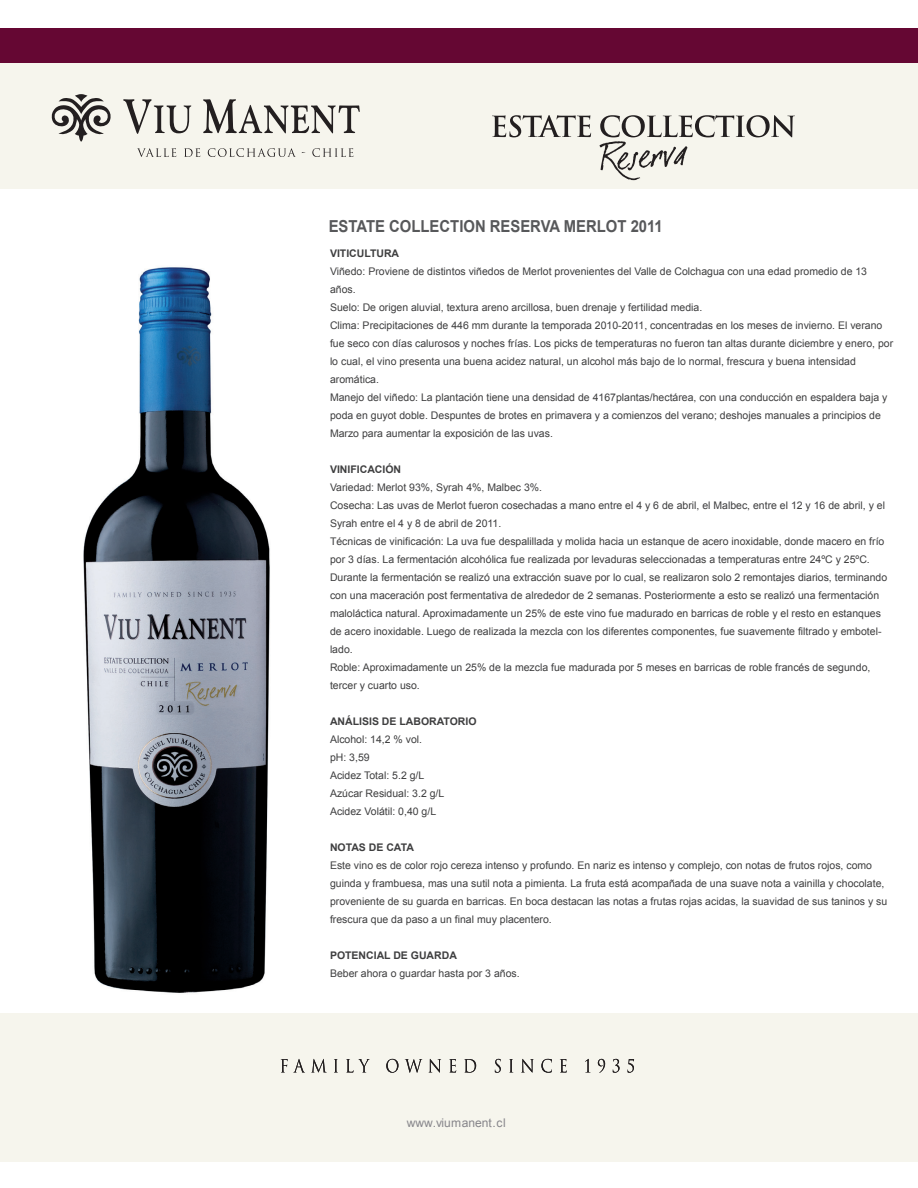
<style>
.page{position:relative;width:918px;height:1188px;background:#fff}
.page>*{position:absolute;margin:0;border:0;box-sizing:border-box;transform-origin:0 0}
.t1{font:700 16.5px "Arial";color:#57585a;scale:.9 1}
.t2{font:12px "Arial";color:#87868b}
.t3{font:10.5px/18px "Arial";color:#3e3e3f}
.t4{font:700 10.5px "Arial";color:#3e3e3f}
</style>
<div class="page">
<img style="left:83px;top:267px;width:187px;height:726px">
<div style="left:0;top:28px;width:918px;height:36px;background:#650733"></div>
<div style="left:0;top:64px;width:918px;height:125px;background:#f6f5ed"></div>
<div style="left:0;top:1013px;width:918px;height:148px;background:#f6f5ed"></div>
<svg style="left:51px;top:94px;width:60px;height:48px"></svg>
<svg style="left:123px;top:99px;width:68px;height:35px"></svg>
<svg style="left:203px;top:99px;width:157px;height:34px"></svg>
<svg style="left:137px;top:148px;width:39px;height:9px"></svg>
<svg style="left:184px;top:148px;width:16px;height:9px"></svg>
<svg style="left:208px;top:148px;width:88px;height:9px"></svg>
<svg style="left:312px;top:148px;width:41px;height:9px"></svg>
<svg style="left:281px;top:1059px;width:23px;height:13px"></svg>
<svg style="left:312px;top:1059px;width:14px;height:13px"></svg>
<svg style="left:334px;top:1059px;width:4px;height:13px"></svg>
<svg style="left:346px;top:1059px;width:24px;height:14px"></svg>
<svg style="left:386px;top:1059px;width:12px;height:14px"></svg>
<svg style="left:405px;top:1059px;width:17px;height:14px"></svg>
<svg style="left:429px;top:1059px;width:12px;height:14px"></svg>
<svg style="left:449px;top:1059px;width:7px;height:14px"></svg>
<svg style="left:464px;top:1059px;width:12px;height:14px"></svg>
<svg style="left:495px;top:1059px;width:6px;height:14px"></svg>
<svg style="left:509px;top:1059px;width:4px;height:13px"></svg>
<svg style="left:521px;top:1059px;width:13px;height:14px"></svg>
<svg style="left:541px;top:1059px;width:11px;height:14px"></svg>
<svg style="left:560px;top:1059px;width:7px;height:14px"></svg>
<svg style="left:585px;top:1059px;width:4px;height:13px"></svg>
<svg style="left:598px;top:1059px;width:7px;height:14px"></svg>
<svg style="left:613px;top:1059px;width:7px;height:14px"></svg>
<svg style="left:628px;top:1059px;width:6px;height:14px"></svg>
<svg style="left:492px;top:115px;width:99px;height:22px"></svg>
<svg style="left:599px;top:115px;width:196px;height:65px"></svg>
<h1 class="t1" style="left:329px;top:215px;width:373px">ESTATE COLLECTION RESERVA MERLOT 2011</h1>
<p class="t4" style="left:330px;top:246px;width:71px">VITICULTURA</p>
<p class="t3" style="left:330px;top:262px;width:565px">Viñedo: Proviene de distintos viñedos de Merlot provenientes del Valle de Colchagua con una edad promedio de 13 años.<br>Suelo: De origen aluvial, textura areno arcillosa, buen drenaje y fertilidad media.<br>Clima: Precipitaciones de 446 mm durante la temporada 2010-2011, concentradas en los meses de invierno. El verano fue seco con días calurosos y noches frías. Los picks de temperaturas no fueron tan altas durante diciembre y enero, por lo cual, el vino presenta una buena acidez natural, un alcohol más bajo de lo normal, frescura y buena intensidad aromática.<br>Manejo del viñedo: La plantación tiene una densidad de 4167plantas/hectárea, con una conducción en espaldera baja y poda en guyot doble. Despuntes de brotes en primavera y a comienzos del verano; deshojes manuales a principios de Marzo para aumentar la exposición de las uvas.</p>
<p class="t4" style="left:330px;top:462px;width:73px">VINIFICACIÓN</p>
<p class="t3" style="left:330px;top:478px;width:559px">Variedad: Merlot 93%, Syrah 4%, Malbec 3%.<br>Cosecha: Las uvas de Merlot fueron cosechadas a mano entre el 4 y 6 de abril, el Malbec, entre el 12 y 16 de abril, y el Syrah entre el 4 y 8 de abril de 2011.<br>Técnicas de vinificación: La uva fue despalillada y molida hacia un estanque de acero inoxidable, donde macero en frío por 3 días. La fermentación alcohólica fue realizada por levaduras seleccionadas a temperaturas entre 24ºC y 25ºC.<br>Durante la fermentación se realizó una extracción suave por lo cual, se realizaron solo 2 remontajes diarios, terminando con una maceración post fermentativa de alrededor de 2 semanas. Posteriormente a esto se realizó una fermentación maloláctica natural. Aproximadamente un 25% de este vino fue madurado en barricas de roble y el resto en estanques de acero inoxidable. Luego de realizada la mezcla con los diferentes componentes, fue suavemente filtrado y embotel&shy;lado.<br>Roble: Aproximadamente un 25% de la mezcla fue madurada por 5 meses en barricas de roble francés de segundo, tercer y cuarto uso.</p>
<p class="t4" style="left:330px;top:714px;width:148px">ANÁLISIS DE LABORATORIO</p>
<p class="t3" style="left:330px;top:730px;width:116px">Alcohol: 14,2 % vol.<br>pH: 3,59<br>Acidez Total: 5.2 g/L<br>Azúcar Residual: 3.2 g/L<br>Acidez Volátil: 0,40 g/L</p>
<p class="t4" style="left:330px;top:840px;width:85px">NOTAS DE CATA</p>
<p class="t3" style="left:330px;top:856px;width:559px">Este vino es de color rojo cereza intenso y profundo. En nariz es intenso y complejo, con notas de frutos rojos, como guinda y frambuesa, mas una sutil nota a pimienta. La fruta está acompañada de una suave nota a vainilla y chocolate, proveniente de su guarda en barricas. En boca destacan las notas a frutas rojas acidas, la suavidad de sus taninos y su frescura que da paso a un final muy placentero.</p>
<p class="t4" style="left:330px;top:948px;width:128px">POTENCIAL DE GUARDA</p>
<p class="t3" style="left:330px;top:964px;width:191px">Beber ahora o guardar hasta por 3 años.</p>
<p class="t2" style="left:407px;top:1115px;width:101px">www.viumanent.cl</p>
</div>
